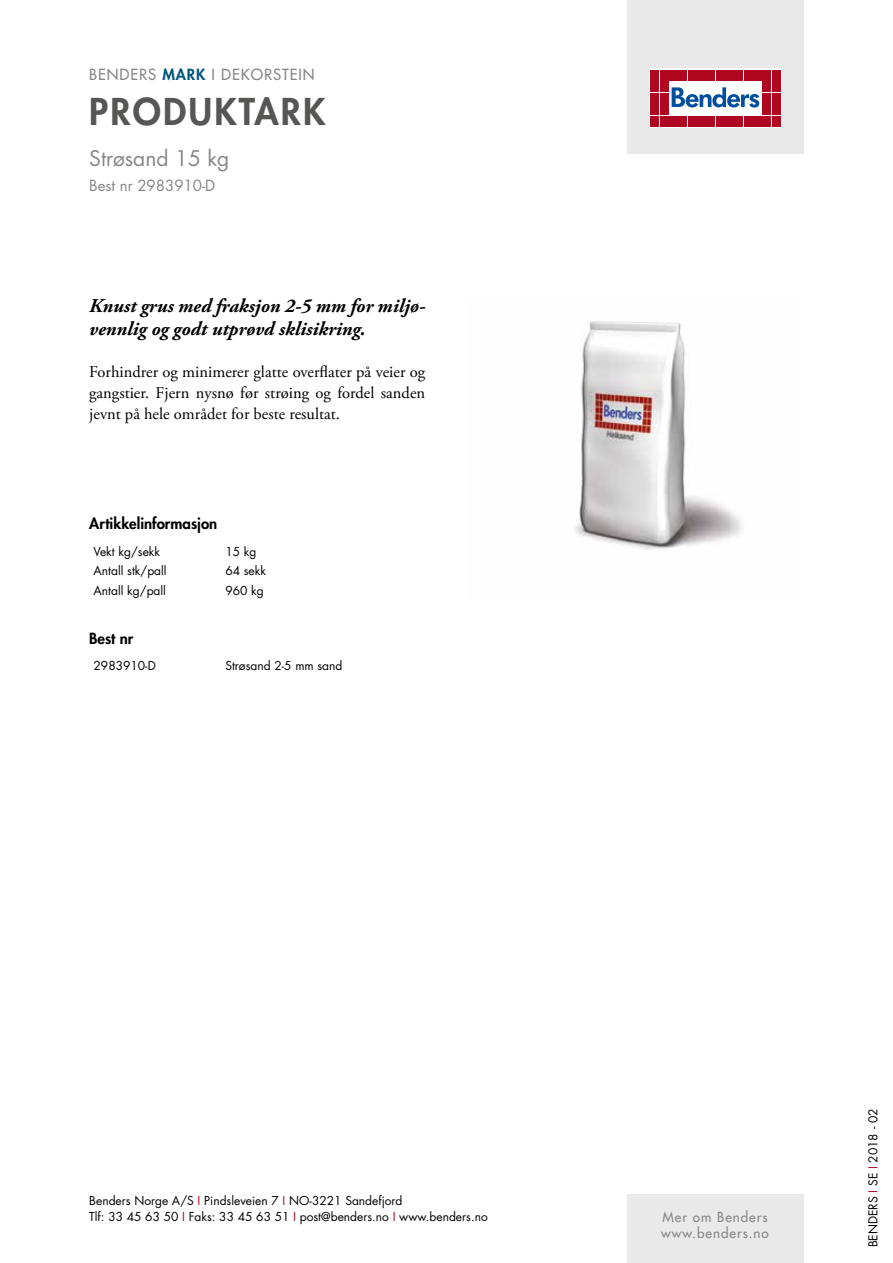
<style>
.page{position:relative;width:893px;height:1263px;background:#fff}
.page>*{position:absolute;margin:0;border:0;box-sizing:border-box;transform-origin:0 0}
.t1{font:800 36px "Futura Std";letter-spacing:.06em;color:#565655}
.t2{font:21px "Futura Std";color:#868786}
.t3{font:italic 700 19.5px/23.4px "Adobe Garamond Pro";color:#000}
.t4{font:16.5px/21px "Adobe Garamond Pro";color:#000;text-align:justify}
.t5{font:800 15px "Futura Std";color:#000}
.t6{font:500 15px "Futura Std";letter-spacing:.06em;color:#868786}
.t7{font:15px "Futura Std";color:#868786}
.t8{font:500 13.5px/16.2px "Futura Std";letter-spacing:.07em;color:#868786}
.t9{font:12px/16.5px "Futura Std";color:#000}
.s1{font-weight:800;color:#00567b}
.s2{color:#ae071f}
</style>
<div class="page">
<div style="left:627px;top:1195px;width:177px;height:68px;background:#e9e9e9"></div>
<div style="left:627px;top:0;width:177px;height:153px;background:#e9e9e9"></div>
<svg style="left:649px;top:69px;width:132px;height:59px;background:#eac2c8"></svg>
<div style="left:651px;top:70px;width:8px;height:10px;background:#ae071f"></div>
<div style="left:660px;top:70px;width:8px;height:10px;background:#ae071f"></div>
<div style="left:651px;top:81px;width:8px;height:11px;background:#ae071f"></div>
<div style="left:660px;top:81px;width:8px;height:11px;background:#ae071f"></div>
<div style="left:651px;top:93px;width:8px;height:10px;background:#ae071f"></div>
<div style="left:660px;top:93px;width:8px;height:10px;background:#ae071f"></div>
<div style="left:651px;top:104px;width:8px;height:11px;background:#ae071f"></div>
<div style="left:660px;top:104px;width:8px;height:11px;background:#ae071f"></div>
<div style="left:651px;top:116px;width:8px;height:10px;background:#ae071f"></div>
<div style="left:660px;top:116px;width:8px;height:10px;background:#ae071f"></div>
<div style="left:669px;top:70px;width:8px;height:10px;background:#ae071f"></div>
<div style="left:679px;top:70px;width:8px;height:10px;background:#ae071f"></div>
<div style="left:688px;top:70px;width:8px;height:10px;background:#ae071f"></div>
<div style="left:697px;top:70px;width:9px;height:10px;background:#ae071f"></div>
<div style="left:707px;top:70px;width:8px;height:10px;background:#ae071f"></div>
<div style="left:716px;top:70px;width:8px;height:10px;background:#ae071f"></div>
<div style="left:725px;top:70px;width:9px;height:10px;background:#ae071f"></div>
<div style="left:735px;top:70px;width:8px;height:10px;background:#ae071f"></div>
<div style="left:744px;top:70px;width:8px;height:10px;background:#ae071f"></div>
<div style="left:753px;top:70px;width:9px;height:10px;background:#ae071f"></div>
<div style="left:669px;top:116px;width:8px;height:10px;background:#ae071f"></div>
<div style="left:679px;top:116px;width:8px;height:10px;background:#ae071f"></div>
<div style="left:688px;top:116px;width:8px;height:10px;background:#ae071f"></div>
<div style="left:697px;top:116px;width:9px;height:10px;background:#ae071f"></div>
<div style="left:707px;top:116px;width:8px;height:10px;background:#ae071f"></div>
<div style="left:716px;top:116px;width:8px;height:10px;background:#ae071f"></div>
<div style="left:725px;top:116px;width:9px;height:10px;background:#ae071f"></div>
<div style="left:735px;top:116px;width:8px;height:10px;background:#ae071f"></div>
<div style="left:744px;top:116px;width:8px;height:10px;background:#ae071f"></div>
<div style="left:753px;top:116px;width:9px;height:10px;background:#ae071f"></div>
<div style="left:763px;top:70px;width:8px;height:10px;background:#ae071f"></div>
<div style="left:772px;top:70px;width:8px;height:10px;background:#ae071f"></div>
<div style="left:763px;top:81px;width:8px;height:11px;background:#ae071f"></div>
<div style="left:772px;top:81px;width:8px;height:11px;background:#ae071f"></div>
<div style="left:763px;top:93px;width:8px;height:10px;background:#ae071f"></div>
<div style="left:772px;top:93px;width:8px;height:10px;background:#ae071f"></div>
<div style="left:763px;top:104px;width:8px;height:11px;background:#ae071f"></div>
<div style="left:772px;top:104px;width:8px;height:11px;background:#ae071f"></div>
<div style="left:763px;top:116px;width:8px;height:10px;background:#ae071f"></div>
<div style="left:772px;top:116px;width:8px;height:10px;background:#ae071f"></div>
<svg style="left:672px;top:87px;width:87px;height:21px;background:#8fb1d4"></svg>
<img style="left:575px;top:321px;width:168px;height:228px">
<p class="t6" style="left:89px;top:65px;width:227px">BENDERS <span class="s1">MARK</span> I DEKORSTEIN</p>
<h1 class="t1" style="left:89px;top:89px;width:238px">PRODUKTARK</h1>
<h2 class="t2" style="left:89px;top:145px;width:142px">Strøsand 15 kg</h2>
<p class="t7" style="left:89px;top:176px;width:128px">Best nr 2983910-D</p>
<h3 class="t3" style="left:89px;top:294px;width:337px">Knust grus med fraksjon 2-5 mm for miljø&shy;vennlig og godt utprøvd sklisikring.</h3>
<h3 class="t4" style="left:89px;top:362px;width:337px">Forhindrer og minimerer glatte overflater på veier og gangstier. Fjern nysnø før strøing og fordel sanden jevnt på hele området for beste resultat.</h3>
<p class="t5" style="left:89px;top:514px;width:130px">Artikkelinformasjon</p>
<p class="t9" style="left:94px;top:543px;width:68px">Vekt kg/sekk</p>
<p class="t9" style="left:225px;top:543px;width:33px">15 kg</p>
<p class="t9" style="left:94px;top:562px;width:75px">Antall stk/pall</p>
<p class="t9" style="left:225px;top:562px;width:42px">64 sekk</p>
<p class="t9" style="left:94px;top:582px;width:74px">Antall kg/pall</p>
<p class="t9" style="left:225px;top:582px;width:40px">960 kg</p>
<p class="t5" style="left:89px;top:629px;width:46px">Best nr</p>
<p class="t9" style="left:94px;top:658px;width:64px">2983910-D</p>
<p class="t9" style="left:225px;top:658px;width:119px">Strøsand 2-5 mm sand</p>
<p class="t9" style="left:89px;top:1192px;width:400px">Benders Norge A/S <span class="s2">I</span> Pindsleveien 7 <span class="s2">I</span> NO-3221 Sandefjord<br>Tlf: 33 45 63 50 <span class="s2">I</span> Faks: 33 45 63 51 <span class="s2">I</span> post@benders.no <span class="s2">I</span> www.benders.no</p>
<p class="t8" style="left:661px;top:1209px;width:109px">Mer om Benders www.benders.no</p>
<p class="t9" style="left:865px;top:1247px;width:140px;rotate:-90deg">BENDERS <span class="s2">I</span> SE <span class="s2">I</span> 2018 - 02</p>
</div>
